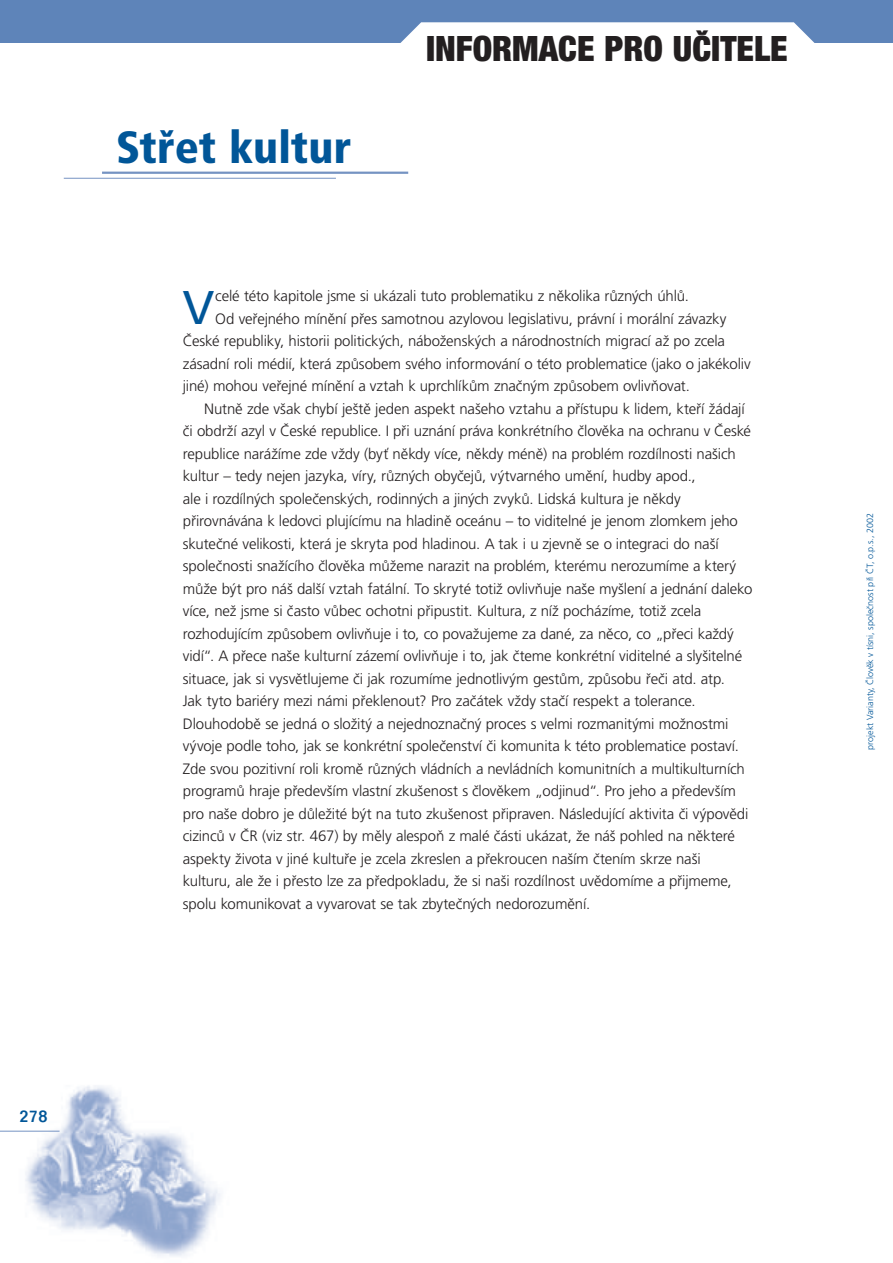
<style>
.page{position:relative;width:893px;height:1263px;background:#fff}
.page>*{position:absolute;margin:0;border:0;box-sizing:border-box;transform-origin:0 0}
.t1{font:47.25px "Frutiger CE";color:#015698}
.t2{font:900 condensed 45px "Frutiger CE";color:#015698}
.t3{font:900 condensed 34.95px "Helvetica Neue CE";color:#231f20}
.t4{font:500 18px "Folio TEE";color:#015698}
.t5{font:300 15px "Frutiger CE";letter-spacing:-.01em;color:#231f20}
.t6{font:300 9px "Frutiger CE";color:#015698}
</style>
<div class="page">
<img style="left:0;top:1086px;width:221px;height:170px">
<hr style="left:0;top:1131px;width:60px;height:1px;background:#7593c2">
<div style="left:0;top:0;width:893px;height:43px;background:#5e84b9"></div>
<svg style="left:400px;top:22px;width:415px;height:21px;background:#f4f6fa"></svg>
<hr style="left:64px;top:178px;width:272px;height:1px;background:#7593c2">
<hr style="left:102px;top:172px;width:306px;height:2px;background:#7593c2">
<h2 class="t2" style="left:116px;top:122px;width:236px">Střet kultur</h2>
<h3 class="t3" style="left:426px;top:29px;width:363px">INFORMACE PRO UČITELE</h3>
<h1 class="t1" style="left:183px;top:280px;width:33px">V</h1>
<p class="t5" style="left:215px;top:287px;width:475px">celé této kapitole jsme si ukázali tuto problematiku z několika různých úhlů.</p>
<p class="t5" style="left:215px;top:310px;width:513px">Od veřejného mínění přes samotnou azylovou legislativu, právní i morální závazky</p>
<p class="t5" style="left:183px;top:332px;width:544px">České republiky, historii politických, náboženských a národnostních migrací až po zcela</p>
<p class="t5" style="left:183px;top:355px;width:569px">zásadní roli médií, která způsobem svého informování o této problematice (jako o jakékoliv</p>
<p class="t5" style="left:183px;top:377px;width:509px">jiné) mohou veřejné mínění a vztah k uprchlíkům značným způsobem ovlivňovat.</p>
<p class="t5" style="left:204px;top:400px;width:542px">Nutně zde však chybí ještě jeden aspekt našeho vztahu a přístupu k lidem, kteří žádají</p>
<p class="t5" style="left:183px;top:422px;width:570px">či obdrží azyl v České republice. I při uznání práva konkrétního člověka na ochranu v České</p>
<p class="t5" style="left:183px;top:445px;width:554px">republice narážíme zde vždy (byť někdy více, někdy méně) na problém rozdílnosti našich</p>
<p class="t5" style="left:183px;top:467px;width:514px">kultur – tedy nejen jazyka, víry, různých obyčejů, výtvarného umění, hudby apod.,</p>
<p class="t5" style="left:183px;top:490px;width:499px">ale i rozdílných společenských, rodinných a jiných zvyků. Lidská kultura je někdy</p>
<p class="t5" style="left:183px;top:512px;width:557px">přirovnávána k ledovci plujícímu na hladině oceánu – to viditelné je jenom zlomkem jeho</p>
<p class="t5" style="left:183px;top:535px;width:537px">skutečné velikosti, která je skryta pod hladinou. A tak i u zjevně se o integraci do naší</p>
<p class="t5" style="left:183px;top:557px;width:555px">společnosti snažícího člověka můžeme narazit na problém, kterému nerozumíme a který</p>
<p class="t5" style="left:183px;top:580px;width:571px">může být pro náš další vztah fatální. To skryté totiž ovlivňuje naše myšlení a jednání daleko</p>
<p class="t5" style="left:183px;top:602px;width:520px">více, než jsme si často vůbec ochotni připustit. Kultura, z níž pocházíme, totiž zcela</p>
<p class="t5" style="left:183px;top:625px;width:553px">rozhodujícím způsobem ovlivňuje i to, co považujeme za dané, za něco, co „přeci každý</p>
<p class="t5" style="left:183px;top:647px;width:561px">vidí“. A přece naše kulturní zázemí ovlivňuje i to, jak čteme konkrétní viditelné a slyšitelné</p>
<p class="t5" style="left:183px;top:670px;width:544px">situace, jak si vysvětlujeme či jak rozumíme jednotlivým gestům, způsobu řeči atd. atp.</p>
<p class="t5" style="left:183px;top:692px;width:514px">Jak tyto bariéry mezi námi překlenout? Pro začátek vždy stačí respekt a tolerance.</p>
<p class="t5" style="left:183px;top:715px;width:547px">Dlouhodobě se jedná o složitý a nejednoznačný proces s velmi rozmanitými možnostmi</p>
<p class="t5" style="left:183px;top:737px;width:557px">vývoje podle toho, jak se konkrétní společenství či komunita k této problematice postaví.</p>
<p class="t5" style="left:183px;top:760px;width:564px">Zde svou pozitivní roli kromě různých vládních a nevládních komunitních a multikulturních</p>
<p class="t5" style="left:183px;top:782px;width:555px">programů hraje především vlastní zkušenost s člověkem „odjinud“. Pro jeho a především</p>
<p class="t5" style="left:183px;top:805px;width:567px">pro naše dobro je důležité být na tuto zkušenost připraven. Následující aktivita či výpovědi</p>
<p class="t5" style="left:183px;top:827px;width:554px">cizinců v ČR (viz str. 467) by měly alespoň z malé části ukázat, že náš pohled na některé</p>
<p class="t5" style="left:183px;top:850px;width:519px">aspekty života v jiné kultuře je zcela zkreslen a překroucen naším čtením skrze naši</p>
<p class="t5" style="left:183px;top:872px;width:550px">kulturu, ale že i přesto lze za předpokladu, že si naši rozdílnost uvědomíme a přijmeme,</p>
<p class="t5" style="left:183px;top:895px;width:409px">spolu komunikovat a vyvarovat se tak zbytečných nedorozumění.</p>
<p class="t6" style="left:865px;top:749px;width:238px;rotate:-90deg">projekt Varianty, Člověk v tísni, společnost při ČT, o.p.s., 2002</p>
<p class="t4" style="left:19px;top:1106px;width:30px">278</p>
</div>
